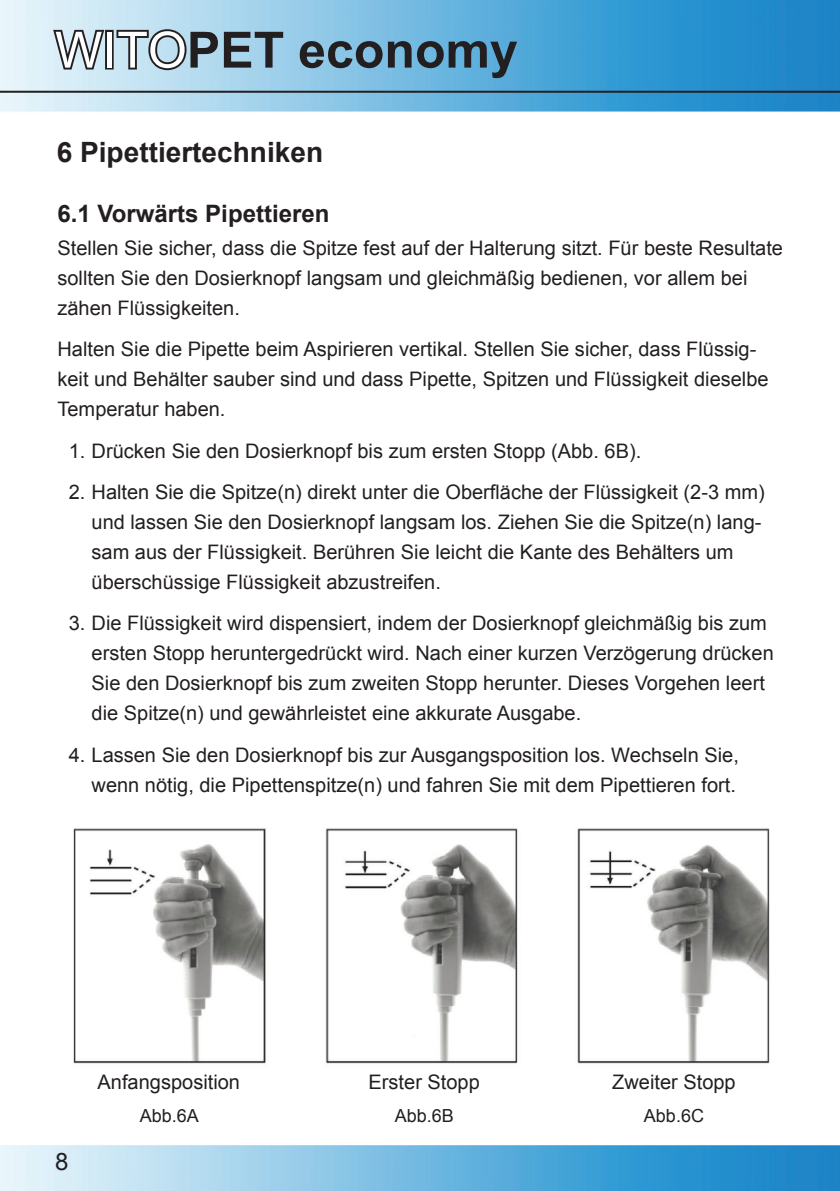
<style>
.page{position:relative;width:840px;height:1191px;background:#fff}
.page>*{position:absolute;margin:0;border:0;box-sizing:border-box;transform-origin:0 0}
.t1{font:700 50px "Arial";color:#231f20}
.t2{font:700 28px "Arial";color:#231f20}
.t3{font:700 24px "Arial";color:#231f20}
.t4{font:24px "Arial";color:#231f20}
.t5{font:20px/30px "Arial";color:#231f20}
.t6{font:18px "Arial";color:#231f20}
.s1{font-weight:400;color:#fff}
</style>
<div class="page">
<img style="left:0;top:0;width:839px;height:1191px">
<hr style="left:0;top:91px;width:839px;height:2px;background:#231f20">
<svg style="left:51px;top:18px;width:56px;height:67px"></svg>
<div style="left:105px;top:30px;width:9px;height:40px;border:4px solid #231f20"></div>
<svg style="left:114px;top:27px;width:75px;height:46px"></svg>
<img style="left:57px;top:814px;width:722px;height:263px">
<h1 class="t1" style="left:55px;top:17px;width:464px"><span class="s1">WITO</span>PET economy</h1>
<h2 class="t2" style="left:57px;top:134px;width:268px">6 Pipettiertechniken</h2>
<p class="t3" style="left:57px;top:197px;width:273px">6.1 Vorwärts Pipettieren</p>
<p class="t5" style="left:57px;top:233px;width:726px">Stellen Sie sicher, dass die Spitze fest auf der Halterung sitzt. Für beste Resultate sollten Sie den Dosierknopf langsam und gleichmäßig bedienen, vor allem bei zähen Flüssigkeiten.</p>
<p class="t5" style="left:57px;top:334px;width:712px">Halten Sie die Pipette beim Aspirieren vertikal. Stellen Sie sicher, dass Flüssig&shy;keit und Behälter sauber sind und dass Pipette, Spitzen und Flüssigkeit dieselbe<br>Temperatur haben.</p>
<p class="t5" style="left:69px;top:436px;width:573px">1. Drücken Sie den Dosierknopf bis zum ersten Stopp (Abb. 6B).</p>
<p class="t5" style="left:91px;top:477px;width:674px;text-indent:-23px">2. Halten Sie die Spitze(n) direkt unter die Oberfläche der Flüssigkeit (2-3 mm) und lassen Sie den Dosierknopf langsam los. Ziehen Sie die Spitze(n) lang&shy;sam aus der Flüssigkeit. Berühren Sie leicht die Kante des Behälters um überschüssige Flüssigkeit abzustreifen.</p>
<p class="t5" style="left:91px;top:608px;width:683px;text-indent:-23px">3. Die Flüssigkeit wird dispensiert, indem der Dosierknopf gleichmäßig bis zum ersten Stopp heruntergedrückt wird. Nach einer kurzen Verzögerung drücken Sie den Dosierknopf bis zum zweiten Stopp herunter. Dieses Vorgehen leert die Spitze(n) und gewährleistet eine akkurate Ausgabe.</p>
<p class="t5" style="left:69px;top:740px;width:671px;text-align:right">4. Lassen Sie den Dosierknopf bis zur Ausgangsposition los. Wechseln Sie, wenn nötig, die Pipettenspitze(n) und fahren Sie mit dem Pipettieren fort.</p>
<p class="t5" style="left:97px;top:1067px;width:144px">Anfangsposition</p>
<p class="t5" style="left:368px;top:1067px;width:113px">Erster Stopp</p>
<p class="t5" style="left:612px;top:1067px;width:125px">Zweiter Stopp</p>
<p class="t4" style="left:55px;top:1145px;width:15px">8</p>
<p class="t6" style="left:140px;top:1103px;width:61px">Abb.6A</p>
<p class="t6" style="left:394px;top:1103px;width:61px">Abb.6B</p>
<p class="t6" style="left:643px;top:1103px;width:62px">Abb.6C</p>
</div>
